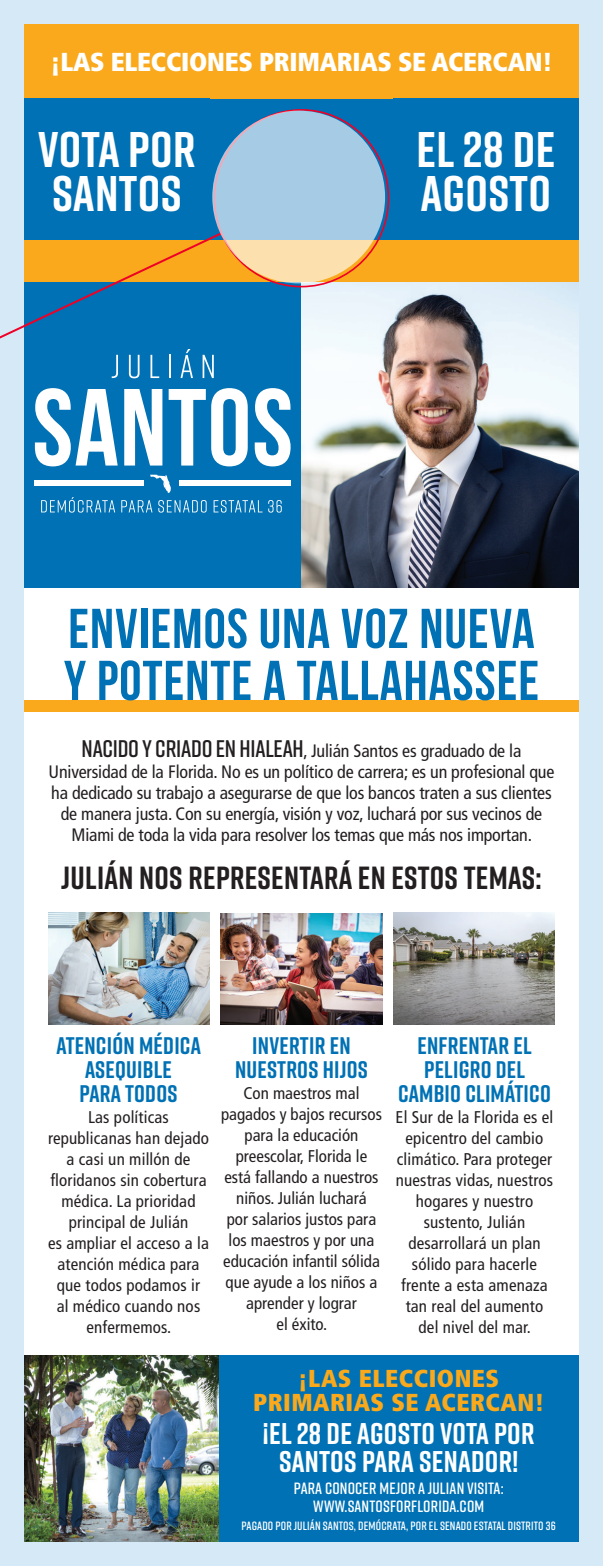
<style>
.page{position:relative;width:603px;height:1566px;background:#d6e9f7}
.page>*{position:absolute;margin:0;border:0;box-sizing:border-box;transform-origin:0 0}
.head{font:700 56px/52px "Bebas Neue";letter-spacing:.02em;color:#0071b4}
.vote{font:700 50px/44px "Rift";letter-spacing:.01em;color:#fff}
.sub_title{font:700 32px "Rift";letter-spacing:.01em;color:#231f20}
.cta_2{font:700 30px/28.6px "Rift";letter-spacing:.01em;color:#fff;text-align:center}
.top_cta{font:900 condensed 26px "Frutiger LT Std";letter-spacing:-.01em;color:#fff}
.cta_1{font:900 condensed 24.4px/24.4px "Frutiger LT Std";letter-spacing:.02em;color:#f9a91b;text-align:center}
.sub{font:700 24px/24px "Rift";letter-spacing:.01em;color:#0071b4;text-align:center}
.text{font:condensed 18px/21px "Frutiger LT Std";letter-spacing:-.01em;color:#231f20;text-align:center}
.causes{font:condensed 17px/21px "Frutiger LT Std";letter-spacing:.01em;color:#231f20;text-align:center}
.cta_3{font:600 16.4px/17.6px "Rift";letter-spacing:.01em;color:#fff;text-align:center}
.cta_4{font:600 12px "Rift";letter-spacing:.01em;color:#fff}
.s1{font-family:"Rift";font-weight:600;font-stretch:normal;font-size:24px}
</style>
<div class="page">
<div style="left:24px;top:24px;width:555px;height:1518px;background:#fff"></div>
<div style="left:24px;top:99px;width:555px;height:141px;background:#0071b4"></div>
<div style="left:24px;top:700px;width:555px;height:12px;background:#f9a91b"></div>
<div style="left:24px;top:282px;width:278px;height:306px;background:#0071b4"></div>
<svg style="left:35px;top:388px;width:83px;height:78px"></svg>
<svg style="left:124px;top:389px;width:38px;height:77px"></svg>
<svg style="left:169px;top:388px;width:79px;height:78px"></svg>
<svg style="left:255px;top:388px;width:36px;height:78px"></svg>
<hr style="left:34px;top:484px;width:110px;height:2px;background:#fff">
<hr style="left:179px;top:484px;width:112px;height:2px;background:#fff">
<hr style="left:34px;top:480px;width:110px;height:2px;background:#fff">
<hr style="left:179px;top:480px;width:112px;height:2px;background:#fff">
<svg style="left:41px;top:497px;width:74px;height:16px"></svg>
<svg style="left:121px;top:475px;width:77px;height:38px"></svg>
<svg style="left:201px;top:500px;width:6px;height:13px"></svg>
<svg style="left:214px;top:500px;width:68px;height:13px"></svg>
<img style="left:394px;top:912px;width:161px;height:113px">
<img style="left:221px;top:913px;width:161px;height:112px">
<img style="left:48px;top:912px;width:161px;height:113px">
<img style="left:302px;top:282px;width:277px;height:306px">
<div style="left:24px;top:240px;width:555px;height:42px;background:#f9a91b"></div>
<div style="left:24px;top:24px;width:555px;height:75px;background:#f9a91b"></div>
<div style="left:219px;top:1356px;width:360px;height:186px;background:#0071b4"></div>
<img style="left:24px;top:1356px;width:195px;height:186px">
<div style="left:24px;top:98px;width:186px;height:142px;background:#0071b4"></div>
<div style="left:393px;top:98px;width:186px;height:142px;background:#0071b4"></div>
<svg style="left:0;top:232px;width:235px;height:146px"></svg>
<svg style="left:212px;top:111px;width:173px;height:172px;background:#b6cfd8"></svg>
<p class="top_cta" style="left:51px;top:46px;width:503px">¡LAS ELECCIONES PRIMARIAS SE ACERCAN!</p>
<p class="vote" style="left:38px;top:126px;width:159px">VOTA POR<br>SANTOS</p>
<p class="vote" style="left:417px;top:126px;width:140px">EL 28 DE<br>AGOSTO</p>
<p class="head" style="left:64px;top:602px;width:477px">ENVIEMOS UNA VOZ NUEVA<br>Y POTENTE A TALLAHASSEE</p>
<p class="text" style="left:49px;top:740px;width:507px"><span class="s1">NACIDO Y CRIADO EN HIALEAH</span>, Julián Santos es graduado de la Universidad de la Florida. No es un político de carrera; es un profesional que ha dedicado su trabajo a asegurarse de que los bancos traten a sus clientes de manera justa. Con su energía, visión y voz, luchará por sus vecinos de Miami de toda la vida para resolver los temas que más nos importan.</p>
<p class="sub_title" style="left:61px;top:855px;width:482px">JULIÁN NOS REPRESENTARÁ EN ESTOS TEMAS:</p>
<p class="sub" style="left:56px;top:1033px;width:146px">ATENCIÓN MÉDICA<br>ASEQUIBLE<br>PARA TODOS</p>
<p class="causes" style="left:48px;top:1107px;width:163px">Las políticas republicanas han dejado a casi un millón de floridanos sin cobertura médica. La prioridad principal de Julián<br>es ampliar el acceso a la atención médica para que todos podamos ir<br>al médico cuando nos enfermemos.</p>
<p class="sub" style="left:235px;top:1033px;width:134px">INVERTIR EN<br>NUESTROS HIJOS</p>
<p class="causes" style="left:221px;top:1083px;width:163px">Con maestros mal pagados y bajos recursos para la educación preescolar, Florida le está fallando a nuestros niños. Julián luchará<br>por salarios justos para los maestros y por una educación infantil sólida que ayude a los niños a aprender y lograr<br>el éxito.</p>
<p class="sub" style="left:398px;top:1033px;width:154px">ENFRENTAR EL<br>PELIGRO DEL<br>CAMBIO CLIMÁTICO</p>
<p class="causes" style="left:396px;top:1107px;width:159px">El Sur de la Florida es el epicentro del cambio climático. Para proteger nuestras vidas, nuestros hogares y nuestro sustento, Julián desarrollará un plan sólido para hacerle frente a esta amenaza tan real del aumento del nivel del mar.</p>
<p class="cta_1" style="left:253px;top:1366px;width:292px">¡LAS ELECCIONES<br>PRIMARIAS SE ACERCAN!</p>
<p class="cta_2" style="left:263px;top:1418px;width:273px">¡EL 28 DE AGOSTO VOTA POR<br>SANTOS PARA SENADOR!</p>
<p class="cta_3" style="left:294px;top:1479px;width:211px">PARA CONOCER MEJOR A JULIAN VISITA:<br>WWW.SANTOSFORFLORIDA.COM</p>
<p class="cta_4" style="left:242px;top:1517px;width:316px">PAGADO POR JULIÁN SANTOS, DEMÓCRATA, POR EL SENADO ESTATAL DISTRITO 36</p>
</div>
